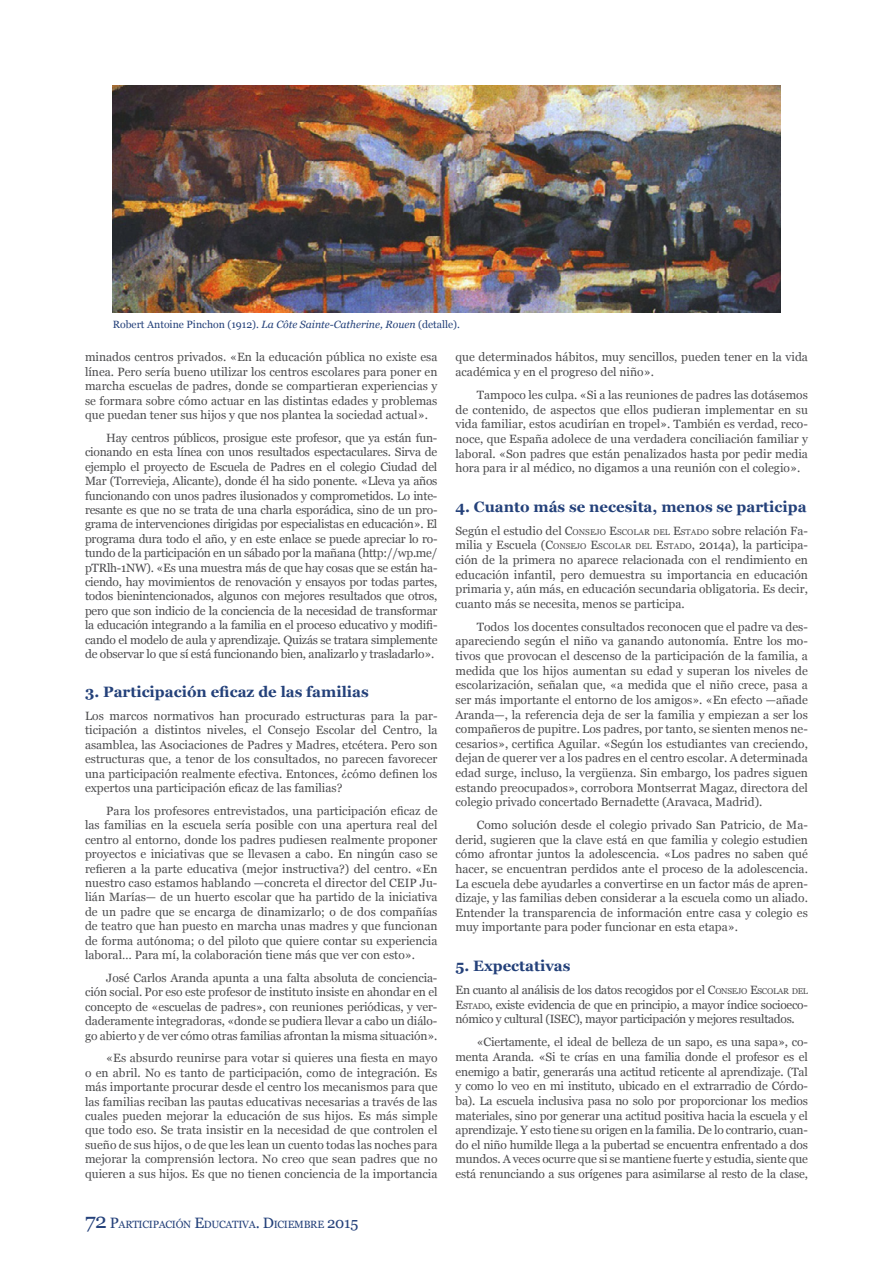
<style>
.page{position:relative;width:893px;height:1263px;background:#fff}
.page>*{position:absolute;margin:0;border:0;box-sizing:border-box;transform-origin:0 0}
.t1{font:700 15px "Georgia";color:#24417a}
.t2{font:12px/14.4px "Georgia";color:#4d4d4f;text-align:justify}
.t3{font:10.5px "Georgia";color:#24417a}
.t4{font:10.5px "Georgia";letter-spacing:-.03em;color:#24417a}
.s1{font-style:italic}
.s2{font-size:21px}
.s3{font-size:15px}
.s4{font-style:inherit}
.s5{font-size:8.4px}
</style>
<div class="page">
<img style="left:113px;top:85px;width:667px;height:228px">
<p class="t3" style="left:113px;top:318px;width:349px">Robert Antoine Pinchon (1912). <span class="s1">La Côte Sainte-Catherine, Rouen</span> (detalle).</p>
<p class="t2" style="left:85px;top:350px;width:354px">minados centros privados. «En la educación pública no existe esa línea. Pero sería bueno utilizar los centros escolares para poner en marcha escuelas de padres, donde se compartieran experiencias y se formara sobre cómo actuar en las distintas edades y problemas que puedan tener sus hijos y que nos plantea la sociedad actual».</p>
<p class="t2" style="left:85px;top:431px;width:354px;text-indent:21px">Hay centros públicos, prosigue este profesor, que ya están fun&shy;cionando en esta línea con unos resultados espectaculares. Sirva de ejemplo el proyecto de Escuela de Padres en el colegio Ciudad del Mar (Torrevieja, Alicante), donde él ha sido ponente. «Lleva ya años funcionando con unos padres ilusionados y comprometidos. Lo inte&shy;resante es que no se trata de una charla esporádica, sino de un pro&shy;grama de intervenciones dirigidas por especialistas en educación». El programa dura todo el año, y en este enlace se puede apreciar lo ro&shy;tundo de la participación en un sábado por la mañana (http://wp.me/ pTRlh-1NW). «Es una muestra más de que hay cosas que se están ha&shy;ciendo, hay movimientos de renovación y ensayos por todas partes, todos bienintencionados, algunos con mejores resultados que otros, pero que son indicio de la conciencia de la necesidad de transformar la educación integrando a la familia en el proceso educativo y modifi&shy;cando el modelo de aula y aprendizaje. Quizás se tratara simplemente de observar lo que sí está funcionando bien, analizarlo y trasladarlo».</p>
<p class="t1" style="left:85px;top:682px;width:285px">3. Participación eficaz de las familias</p>
<p class="t2" style="left:85px;top:709px;width:354px">Los marcos normativos han procurado estructuras para la par&shy;ticipación a distintos niveles, el Consejo Escolar del Centro, la asamblea, las Asociaciones de Padres y Madres, etcétera. Pero son estructuras que, a tenor de los consultados, no parecen favorecer una participación realmente efectiva. Entonces, ¿cómo definen los expertos una participación eficaz de las familias?</p>
<p class="t2" style="left:85px;top:804px;width:354px;text-indent:21px">Para los profesores entrevistados, una participación eficaz de las familias en la escuela sería posible con una apertura real del centro al entorno, donde los padres pudiesen realmente proponer proyectos e iniciativas que se llevasen a cabo. En ningún caso se refieren a la parte educativa (mejor instructiva?) del centro. «En nuestro caso estamos hablando —concreta el director del CEIP Ju&shy;lián Marías— de un huerto escolar que ha partido de la iniciativa de un padre que se encarga de dinamizarlo; o de dos compañías de teatro que han puesto en marcha unas madres y que funcionan de forma autónoma; o del piloto que quiere contar su experiencia laboral… Para mí, la colaboración tiene más que ver con esto».</p>
<p class="t2" style="left:85px;top:971px;width:354px;text-indent:21px">José Carlos Aranda apunta a una falta absoluta de conciencia&shy;ción social. Por eso este profesor de instituto insiste en ahondar en el concepto de «escuelas de padres», con reuniones periódicas, y ver&shy;daderamente integradoras, «donde se pudiera llevar a cabo un diálo&shy;go abierto y de ver cómo otras familias afrontan la misma situación».</p>
<p class="t2" style="left:85px;top:1051px;width:354px;text-indent:21px">«Es absurdo reunirse para votar si quieres una fiesta en mayo o en abril. No es tanto de participación, como de integración. Es más importante procurar desde el centro los mecanismos para que las familias reciban las pautas educativas necesarias a través de las cuales pueden mejorar la educación de sus hijos. Es más simple que todo eso. Se trata insistir en la necesidad de que controlen el sueño de sus hijos, o de que les lean un cuento todas las noches para mejorar la comprensión lectora. No creo que sean padres que no quieren a sus hijos. Es que no tienen conciencia de la importancia</p>
<p class="t4" style="left:85px;top:1218px;width:275px"><span class="s2">72</span> <span class="s3">P</span>ARTICIPACIÓN <span class="s3">E</span>DUCATIVA<span class="s3">. D</span>ICIEMBRE <span class="s3">2015</span></p>
<p class="t2" style="left:455px;top:350px;width:354px">que determinados hábitos, muy sencillos, pueden tener en la vida académica y en el progreso del niño».</p>
<p class="t2" style="left:455px;top:388px;width:354px;text-indent:21px">Tampoco les culpa. «Si a las reuniones de padres las dotásemos de contenido, de aspectos que ellos pudieran implementar en su vida familiar, estos acudirían en tropel». También es verdad, reco&shy;noce, que España adolece de una verdadera conciliación familiar y laboral. «Son padres que están penalizados hasta por pedir media hora para ir al médico, no digamos a una reunión con el colegio».</p>
<p class="t1" style="left:455px;top:497px;width:353px">4. Cuanto más se necesita, menos se participa</p>
<p class="t2" style="left:455px;top:523px;width:354px">Según el estudio del <span class="s4">C</span><span class="s5">ONSEJO</span> <span class="s4">E</span><span class="s5">SCOLAR DEL</span> <span class="s4">E</span><span class="s5">STADO</span> sobre relación Fa&shy;milia y Escuela (<span class="s4">C</span><span class="s5">ONSEJO</span> <span class="s4">E</span><span class="s5">SCOLAR DEL</span> <span class="s4">E</span><span class="s5">STADO</span>, 2014a), la participa&shy;ción de la primera no aparece relacionada con el rendimiento en educación infantil, pero demuestra su importancia en educación primaria y, aún más, en educación secundaria obligatoria. Es decir, cuanto más se necesita, menos se participa.</p>
<p class="t2" style="left:455px;top:620px;width:354px;text-indent:21px">Todos los docentes consultados reconocen que el padre va des&shy;apareciendo según el niño va ganando autonomía. Entre los mo&shy;tivos que provocan el descenso de la participación de la familia, a medida que los hijos aumentan su edad y superan los niveles de escolarización, señalan que, «a medida que el niño crece, pasa a ser más importante el entorno de los amigos». «En efecto —añade Aranda—, la referencia deja de ser la familia y empiezan a ser los compañeros de pupitre. Los padres, por tanto, se sienten menos ne&shy;cesarios», certifica Aguilar. «Según los estudiantes van creciendo, dejan de querer ver a los padres en el centro escolar. A determinada edad surge, incluso, la vergüenza. Sin embargo, los padres siguen estando preocupados», corrobora Montserrat Magaz, directora del colegio privado concertado Bernadette (Aravaca, Madrid).</p>
<p class="t2" style="left:455px;top:818px;width:354px;text-indent:21px">Como solución desde el colegio privado San Patricio, de Ma&shy;derid, sugieren que la clave está en que familia y colegio estudien cómo afrontar juntos la adolescencia. «Los padres no saben qué hacer, se encuentran perdidos ante el proceso de la adolescencia.<br>La escuela debe ayudarles a convertirse en un factor más de apren&shy;dizaje, y las familias deben considerar a la escuela como un aliado.<br>Entender la transparencia de información entre casa y colegio es muy importante para poder funcionar en esta etapa».</p>
<p class="t1" style="left:455px;top:956px;width:117px">5. Expectativas</p>
<p class="t2" style="left:455px;top:983px;width:354px">En cuanto al análisis de los datos recogidos por el <span class="s4">C</span><span class="s5">ONSEJO</span> <span class="s4">E</span><span class="s5">SCOLAR DEL </span><span class="s4">E</span><span class="s5">STADO</span>, existe evidencia de que en principio, a mayor índice socioeco&shy;nómico y cultural (ISEC), mayor participación y mejores resultados.</p>
<p class="t2" style="left:455px;top:1035px;width:354px;text-indent:21px">«Ciertamente, el ideal de belleza de un sapo, es una sapa», co&shy;menta Aranda. «Si te crías en una familia donde el profesor es el enemigo a batir, generarás una actitud reticente al aprendizaje. (Tal y como lo veo en mi instituto, ubicado en el extrarradio de Córdo&shy;ba). La escuela inclusiva pasa no solo por proporcionar los medios materiales, sino por generar una actitud positiva hacia la escuela y el aprendizaje. Y esto tiene su origen en la familia. De lo contrario, cuan&shy;do el niño humilde llega a la pubertad se encuentra enfrentado a dos mundos. A veces ocurre que si se mantiene fuerte y estudia, siente que está renunciando a sus orígenes para asimilarse al resto de la clase,</p>
</div>
